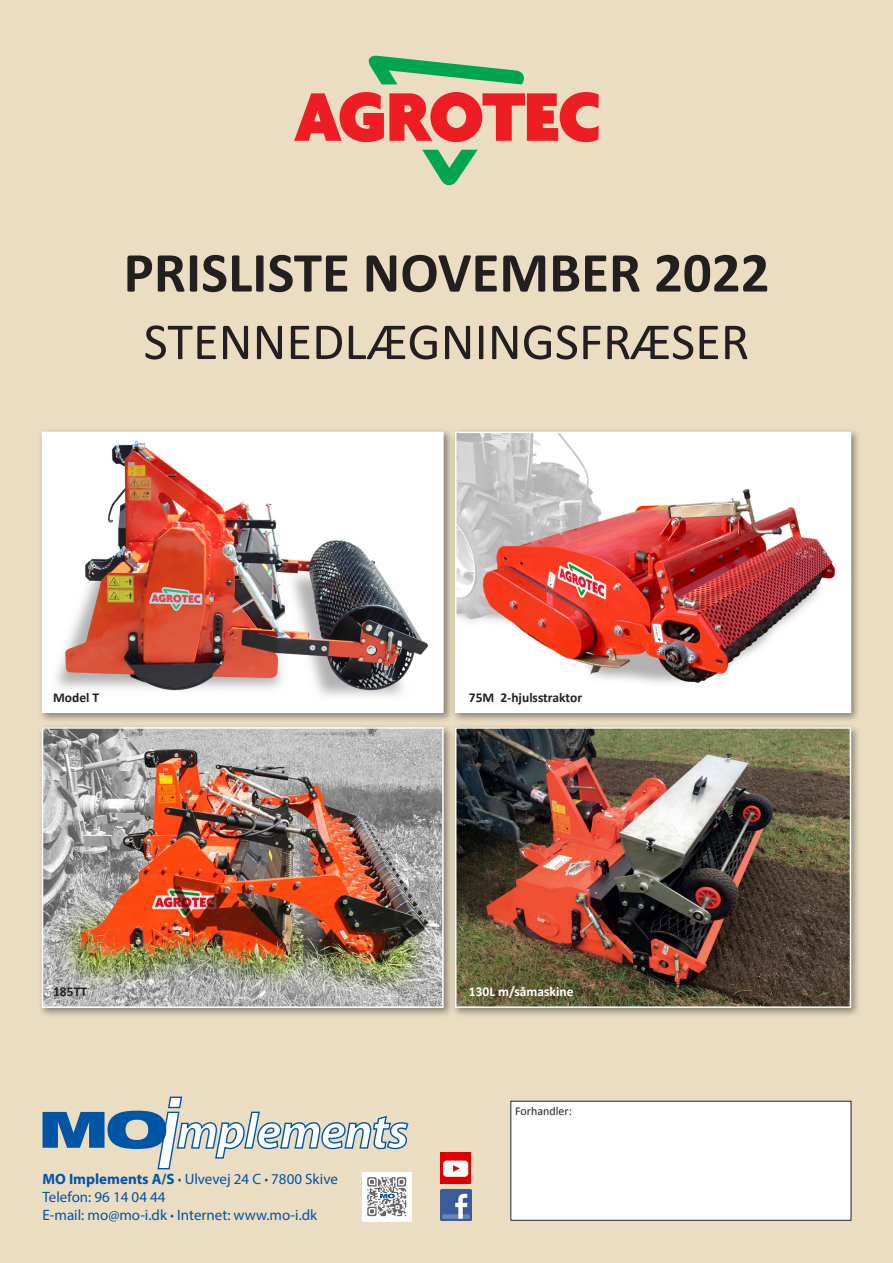
<style>
.page{position:relative;width:893px;height:1263px;background:#eaddc2}
.page>*{position:absolute;margin:0;border:0;box-sizing:border-box;transform-origin:0 0}
.t1{font:700 57px "Calibri";color:#231f20}
.t2{font:52.5px "Calibri";color:#231f20}
.t3{font:15px "Myriad Pro";color:#0155a5}
.t4{font:700 13.5px "Calibri";color:#231f20}
.t5{font:700 13.5px "Calibri";color:#fff}
.t6{font:12px "Calibri";color:#231f20}
.s1{font-weight:700}
</style>
<div class="page">
<svg style="left:294px;top:92px;width:305px;height:50px"></svg>
<svg style="left:368px;top:56px;width:156px;height:28px"></svg>
<svg style="left:422px;top:150px;width:56px;height:35px"></svg>
<div style="left:38px;top:428px;width:416px;height:295px;background:#231f20;opacity:.5"></div>
<img style="left:45px;top:435px;width:396px;height:275px">
<div style="left:42px;top:432px;width:402px;height:281px;border:2px solid #fff"></div>
<div style="left:38px;top:723px;width:416px;height:295px;background:#231f20;opacity:.5"></div>
<img style="left:45px;top:730px;width:396px;height:275px">
<div style="left:42px;top:727px;width:402px;height:281px;border:2px solid #fff"></div>
<div style="left:451px;top:723px;width:410px;height:295px;background:#231f20;opacity:.5"></div>
<img style="left:458px;top:730px;width:390px;height:275px">
<div style="left:455px;top:727px;width:396px;height:281px;border:2px solid #fff"></div>
<div style="left:451px;top:428px;width:410px;height:295px;background:#231f20;opacity:.5"></div>
<img style="left:458px;top:435px;width:390px;height:275px">
<div style="left:455px;top:432px;width:396px;height:281px;border:2px solid #fff"></div>
<svg style="left:43px;top:1096px;width:365px;height:73px"></svg>
<div style="left:511px;top:1101px;width:340px;height:119px;background:#fff"></div>
<div style="left:362px;top:1172px;width:50px;height:49px;background:#fff"></div>
<svg style="left:367px;top:1177px;width:39px;height:39px"></svg>
<img style="left:441px;top:1190px;width:30px;height:30px">
<img style="left:441px;top:1152px;width:30px;height:31px">
<p class="t1" style="left:124px;top:236px;width:647px">PRISLISTE NOVEMBER 2022</p>
<p class="t2" style="left:144px;top:308px;width:607px">STENNEDLÆGNINGSFRÆSER</p>
<p class="t4" style="left:53px;top:689px;width:48px">Model T</p>
<p class="t4" style="left:469px;top:689px;width:115px">75M 2-hjulsstraktor</p>
<p class="t4" style="left:53px;top:983px;width:36px">185TT</p>
<p class="t5" style="left:469px;top:983px;width:106px">130L m/såmaskine</p>
<p class="t3" style="left:43px;top:1170px;width:297px"><span class="s1">MO Implements A/S ·</span> Ulvevej 24 C <span class="s1">·</span> 7800 Skive</p>
<p class="t3" style="left:43px;top:1188px;width:125px">Telefon: 96 14 04 44</p>
<p class="t3" style="left:43px;top:1206px;width:276px">E-mail: mo@mo-i.dk <span class="s1">·</span> Internet: www.mo-i.dk</p>
<p class="t6" style="left:515px;top:1103px;width:58px">Forhandler:</p>
</div>
